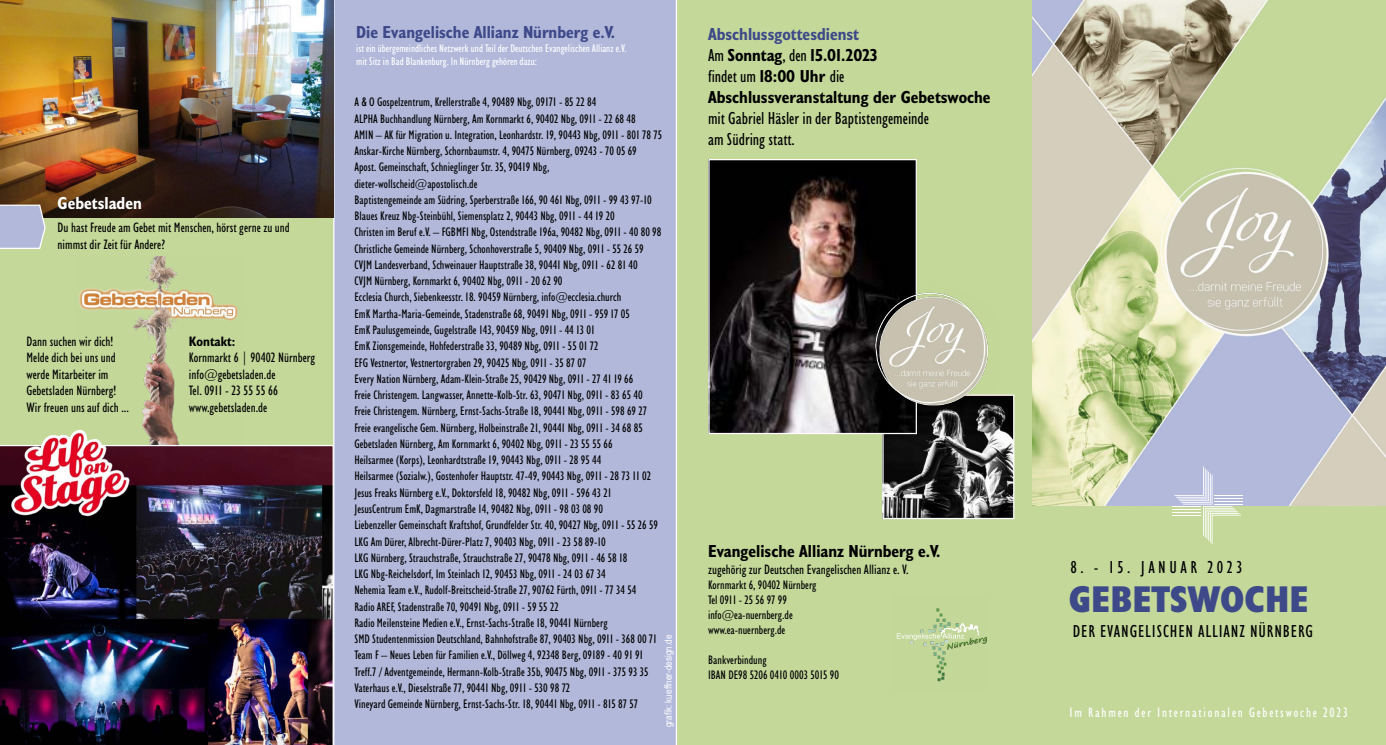
<style>
.page{position:relative;width:1386px;height:745px;background:#fff}
.page>*{position:absolute;margin:0;border:0;box-sizing:border-box;transform-origin:0 0}
.t1{font:700 condensed 37.5px "Humanist 521 BT Xtra";color:#3d4989}
.t2{font:700 condensed 17.5px/21px "Humanist 521 BT";color:#000}
.t3{font:condensed 17.5px/21px "Humanist 521 BT";color:#000}
.t4{font:700 condensed 17.5px "Humanist 521 BT";color:#3d4989}
.t5{font:condensed 17.5px "Humanist 521 BT";letter-spacing:.05em;color:#000}
.t6{font:condensed 17.5px "Humanist 521 BT";letter-spacing:.2em;color:#000}
.t7{font:700 condensed 17.5px "Humanist 521 BT";color:#fff}
.t8{font:condensed 13.75px/16.5px "Humanist 521 BT";color:#000}
.t9{font:condensed 13.75px "Humanist 521 BT";letter-spacing:.13em;color:#fff}
.t10{font:700 condensed 13.75px "Humanist 521 BT";color:#000}
.t11{font:condensed 12.5px/16.2px "Humanist 521 BT";color:#000}
.t12{font:condensed 11.25px/13.5px "Humanist 521 BT";color:#fff}
.t13{font:10px "Arial Narrow";color:#fff}
.s1{color:#3d4989}
.s2{font-weight:400}
</style>
<div class="page">
<div style="left:0;top:0;width:1385px;height:744px;background:#c4d89a"></div>
<div style="left:333px;top:0;width:344px;height:744px;background:#b1b8da"></div>
<img style="left:1032px;top:0;width:353px;height:505px">
<img style="left:0;top:0;width:333px;height:217px">
<img style="left:79px;top:257px;width:159px;height:172px">
<img style="left:932px;top:608px;width:19px;height:74px">
<div style="left:947px;top:636px;width:40px;height:13px;background:#000;opacity:.75"></div>
<svg style="left:896px;top:623px;width:90px;height:25px"></svg>
<svg style="left:1172px;top:466px;width:70px;height:78px"></svg>
<svg style="left:0;top:204px;width:46px;height:45px;background:#b3b9d1"></svg>
<img style="left:0;top:429px;width:334px;height:315px">
<img style="left:884px;top:396px;width:128px;height:121px">
<div style="left:882px;top:394px;width:132px;height:125px;border:1px solid #fff"></div>
<img style="left:710px;top:161px;width:205px;height:271px">
<div style="left:708px;top:159px;width:209px;height:275px;border:1px solid #fff"></div>
<img style="left:862px;top:286px;width:138px;height:128px">
<h2 class="t7" style="left:58px;top:192px;width:86px">Gebetsladen</h2>
<p class="t8" style="left:58px;top:219px;width:234px">Du hast Freude am Gebet mit Menschen, hörst gerne zu und nimmst dir Zeit für Andere?</p>
<p class="t8" style="left:27px;top:332px;width:104px">Dann suchen wir dich!<br>Melde dich bei uns und werde Mitarbeiter im<br>Gebetsladen Nürnberg!<br>Wir freuen uns auf dich ...</p>
<p class="t10" style="left:189px;top:332px;width:48px">Kontakt:</p>
<p class="t8" style="left:189px;top:349px;width:128px">Kornmarkt 6 | 90402 Nürnberg info@gebetsladen.de<br>Tel. 0911 - 23 55 55 66 www.gebetsladen.de</p>
<h2 class="t4" style="left:356px;top:21px;width:260px">Die Evangelische Allianz Nürnberg e.V.</h2>
<p class="t12" style="left:356px;top:41px;width:272px">ist ein übergemeindliches Netzwerk und Teil der Deutschen Evangelischen Allianz e.V. mit Sitz in Bad Blankenburg. In Nürnberg gehören dazu:</p>
<p class="t11" style="left:354px;top:94px;width:309px">A &amp; O Gospelzentrum, Krellerstraße 4, 90489 Nbg, 09171 - 85 22 84<br>ALPHA Buchhandlung Nürnberg, Am Kornmarkt 6, 90402 Nbg, 0911 - 22 68 48<br>AMIN – AK für Migration u. Integration, Leonhardstr. 19, 90443 Nbg, 0911 - 801 78 75<br>Anskar-Kirche Nürnberg, Schornbaumstr. 4, 90475 Nürnberg, 09243 - 70 05 69<br>Apost. Gemeinschaft, Schnieglinger Str. 35, 90419 Nbg, dieter-wollscheid@apostolisch.de<br>Baptistengemeinde am Südring, Sperberstraße 166, 90 461 Nbg, 0911 - 99 43 97-10<br>Blaues Kreuz Nbg-Steinbühl, Siemensplatz 2, 90443 Nbg, 0911 - 44 19 20<br>Christen im Beruf e.V. – FGBMFI Nbg, Ostendstraße 196a, 90482 Nbg, 0911 - 40 80 98<br>Christliche Gemeinde Nürnberg, Schonhoverstraße 5, 90409 Nbg, 0911 - 55 26 59<br>CVJM Landesverband, Schweinauer Hauptstraße 38, 90441 Nbg, 0911 - 62 81 40<br>CVJM Nürnberg, Kornmarkt 6, 90402 Nbg, 0911 - 20 62 90<br>Ecclesia Church, Siebenkeesstr. 18. 90459 Nürnberg, info@ecclesia.church<br>EmK Martha-Maria-Gemeinde, Stadenstraße 68, 90491 Nbg, 0911 - 959 17 05<br>EmK Paulusgemeinde, Gugelstraße 143, 90459 Nbg, 0911 - 44 13 01<br>EmK Zionsgemeinde, Hohfederstraße 33, 90489 Nbg, 0911 - 55 01 72<br>EFG Vestnertor, Vestnertorgraben 29, 90425 Nbg, 0911 - 35 87 07<br>Every Nation Nürnberg, Adam-Klein-Straße 25, 90429 Nbg, 0911 - 27 41 19 66<br>Freie Christengem. Langwasser, Annette-Kolb-Str. 63, 90471 Nbg, 0911 - 83 65 40<br>Freie Christengem. Nürnberg, Ernst-Sachs-Straße 18, 90441 Nbg, 0911 - 598 69 27<br>Freie evangelische Gem. Nürnberg, Holbeinstraße 21, 90441 Nbg, 0911 - 34 68 85<br>Gebetsladen Nürnberg, Am Kornmarkt 6, 90402 Nbg, 0911 - 23 55 55 66<br>Heilsarmee (Korps), Leonhardtstraße 19, 90443 Nbg, 0911 - 28 95 44<br>Heilsarmee (Sozialw.), Gostenhofer Hauptstr. 47-49, 90443 Nbg, 0911 - 28 73 11 02<br>Jesus Freaks Nürnberg e.V., Doktorsfeld 18, 90482 Nbg, 0911 - 596 43 21<br>JesusCentrum EmK, Dagmarstraße 14, 90482 Nbg, 0911 - 98 03 08 90<br>Liebenzeller Gemeinschaft Kraftshof, Grundfelder Str. 40, 90427 Nbg, 0911 - 55 26 59<br>LKG Am Dürer, Albrecht-Dürer-Platz 7, 90403 Nbg, 0911 - 23 58 89-10<br>LKG Nürnberg, Strauchstraße, Strauchstraße 27, 90478 Nbg, 0911 - 46 58 18<br>LKG Nbg-Reichelsdorf, Im Steinlach 12, 90453 Nbg, 0911 - 24 03 67 34<br>Nehemia Team e.V., Rudolf-Breitscheid-Straße 27, 90762 Fürth, 0911 - 77 34 54<br>Radio AREF, Stadenstraße 70, 90491 Nbg, 0911 - 59 55 22<br>Radio Meilensteine Medien e.V., Ernst-Sachs-Straße 18, 90441 Nürnberg<br>SMD Studentenmission Deutschland, Bahnhofstraße 87, 90403 Nbg, 0911 - 368 00 71<br>Team F – Neues Leben für Familien e.V., Döllweg 4, 92348 Berg, 09189 - 40 91 91<br>Treff.7 / Adventgemeinde, Hermann-Kolb-Straße 35b, 90475 Nbg, 0911 - 375 93 35<br>Vaterhaus e.V., Dieselstraße 77, 90441 Nbg, 0911 - 530 98 72<br>Vineyard Gemeinde Nürnberg, Ernst-Sachs-Str. 18, 90441 Nbg, 0911 - 815 87 57</p>
<p class="t13" style="left:661px;top:726px;width:94px;rotate:-90deg">grafik: kueffner-design.de</p>
<h2 class="t2" style="left:708px;top:23px;width:284px"><span class="s1">Abschlussgottesdienst<br></span><span class="s2">Am</span> Sonntag<span class="s2">, den</span> 15.01.2023<br><span class="s2">findet um</span> 18:00 Uhr <span class="s2">die<br></span>Abschlussveranstaltung der Gebetswoche</h2>
<h2 class="t3" style="left:708px;top:108px;width:223px">mit Gabriel Häsler in der Baptistengemeinde am Südring statt.</h2>
<h2 class="t2" style="left:708px;top:540px;width:234px">Evangelische Allianz Nürnberg e.V.</h2>
<p class="t8" style="left:708px;top:560px;width:202px">zugehörig zur Deutschen Evangelischen Allianz e. V.</p>
<p class="t11" style="left:708px;top:576px;width:110px;line-height:15px">Kornmarkt 6, 90402 Nürnberg<br>Tel 0911 - 25 56 97 99 info@ea-nuernberg.de www.ea-nuernberg.de</p>
<p class="t11" style="left:708px;top:651px;width:132px;line-height:15px">Bankverbindung<br>IBAN DE98 5206 0410 0003 5015 90</p>
<h2 class="t6" style="left:1070px;top:556px;width:173px">8. - 15. JANUAR 2023</h2>
<h1 class="t1" style="left:1068px;top:575px;width:241px">GEBETSWOCHE</h1>
<h2 class="t5" style="left:1072px;top:620px;width:242px">DER EVANGELISCHEN ALLIANZ NÜRNBERG</h2>
<p class="t9" style="left:1069px;top:704px;width:280px">Im Rahmen der Internationalen Gebetswoche 2023</p>
</div>
